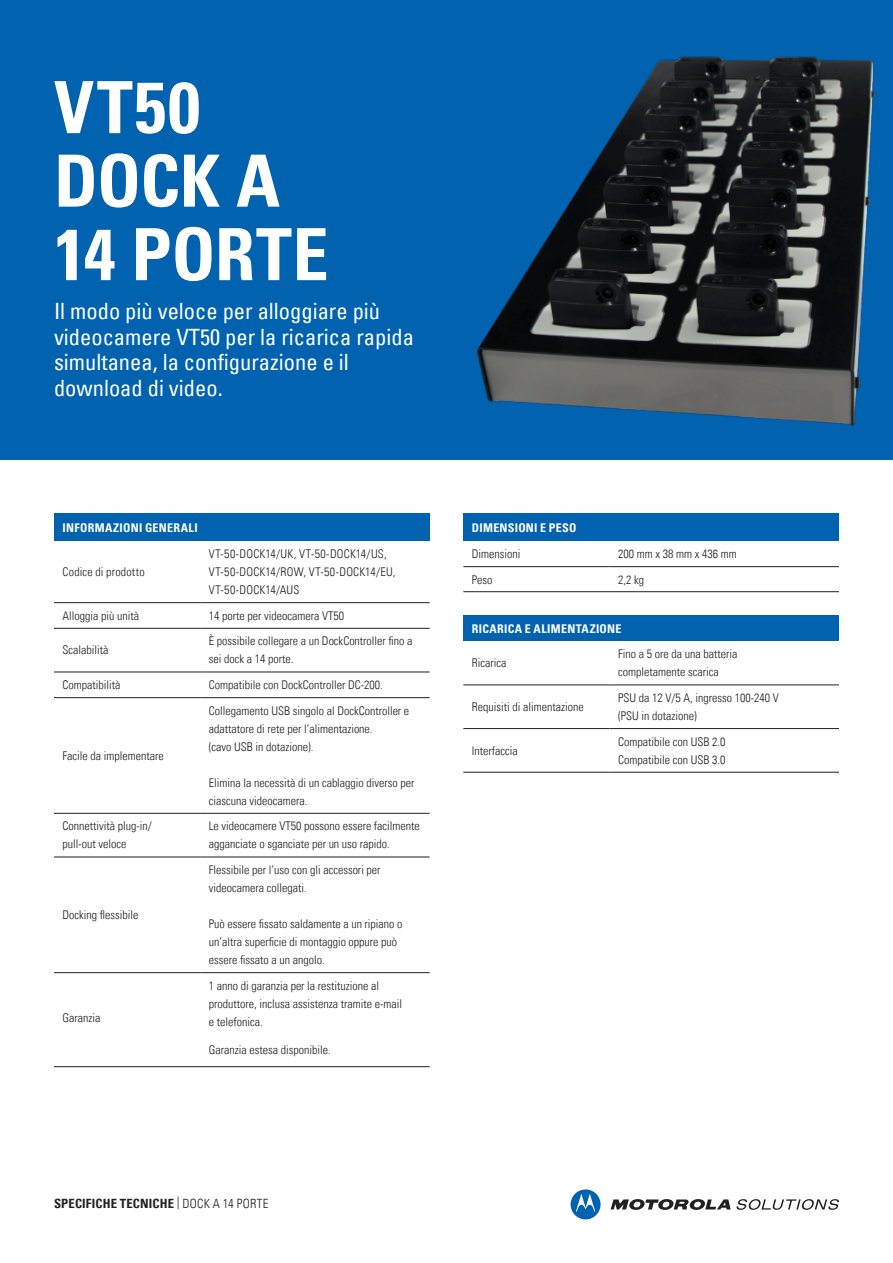
<style>
.page{position:relative;width:893px;height:1263px;background:#fff}
.page>*{position:absolute;margin:0;border:0;box-sizing:border-box;transform-origin:0 0}
.Body_Text{font:700 condensed 72px/73.5px "Univers LT Pro";color:#fff}
.Title_Paragraph{font:condensed 22.5px/25.5px "Univers LT";color:#fff}
.t1{font:700 condensed 12.75px "Univers LT";letter-spacing:.01em;color:#231f20}
.Body{font:300 condensed 12px/18px "Univers LT";color:#231f20}
.Body_Bold{font:300 condensed 12px/18px "Univers LT";color:#231f20}
.Dark_Bullets{font:300 condensed 12px/18px "Univers LT";color:#231f20}
.Body-2{font:300 condensed 12px/18px "Univers LT";letter-spacing:.02em;color:#231f20}
.Body_Text-2{font:700 condensed 12px "Univers LT Pro";letter-spacing:.025em;color:#fff}
.Body_Bold-2{font:300 condensed 12px "Univers LT";letter-spacing:.02em;color:#231f20}
.s1{font-weight:300}
</style>
<div class="page">
<div style="left:0;top:0;width:893px;height:460px;background:#0162b0"></div>
<div style="left:54px;top:514px;width:376px;height:27px;background:#0162b0"></div>
<hr style="left:54px;top:628px;width:146px;height:1px;background:#231f20">
<hr style="left:200px;top:628px;width:230px;height:1px;background:#231f20">
<hr style="left:54px;top:672px;width:146px;height:1px;background:#231f20">
<hr style="left:200px;top:672px;width:230px;height:1px;background:#231f20">
<hr style="left:54px;top:697px;width:146px;height:1px;background:#231f20">
<hr style="left:200px;top:697px;width:230px;height:1px;background:#231f20">
<hr style="left:54px;top:813px;width:146px;height:1px;background:#231f20">
<hr style="left:200px;top:813px;width:230px;height:1px;background:#231f20">
<hr style="left:54px;top:857px;width:146px;height:1px;background:#231f20">
<hr style="left:200px;top:857px;width:230px;height:1px;background:#231f20">
<hr style="left:54px;top:972px;width:146px;height:1px;background:#231f20">
<hr style="left:200px;top:972px;width:230px;height:1px;background:#231f20">
<hr style="left:54px;top:602px;width:146px;height:1px;background:#231f20">
<hr style="left:200px;top:602px;width:230px;height:1px;background:#231f20">
<svg style="left:611px;top:1199px;width:120px;height:11px"></svg>
<svg style="left:571px;top:1189px;width:30px;height:30px"></svg>
<svg style="left:737px;top:1199px;width:102px;height:11px"></svg>
<div style="left:463px;top:514px;width:376px;height:27px;background:#0162b0"></div>
<hr style="left:463px;top:566px;width:147px;height:1px;background:#231f20">
<hr style="left:610px;top:566px;width:229px;height:1px;background:#231f20">
<div style="left:463px;top:615px;width:376px;height:26px;background:#0162b0"></div>
<hr style="left:463px;top:772px;width:147px;height:1px;background:#231f20">
<hr style="left:610px;top:772px;width:229px;height:1px;background:#231f20">
<hr style="left:463px;top:685px;width:147px;height:1px;background:#231f20">
<hr style="left:610px;top:685px;width:229px;height:1px;background:#231f20">
<hr style="left:463px;top:728px;width:147px;height:1px;background:#231f20">
<hr style="left:610px;top:728px;width:229px;height:1px;background:#231f20">
<hr style="left:54px;top:1066px;width:376px;height:1px;background:#231f20">
<hr style="left:463px;top:591px;width:376px;height:1px;background:#231f20">
<img style="left:477px;top:56px;width:398px;height:371px">
<p class="Body_Text" style="left:54px;top:70px;width:276px">VT50<br>DOCK A<br>14 PORTE</p>
<p class="Title_Paragraph" style="left:54px;top:298px;width:361px">Il modo più veloce per alloggiare più videocamere VT50 per la ricarica rapida simultanea, la configurazione e il download di video.</p>
<p class="Body_Text-2" style="left:63px;top:520px;width:137px">INFORMAZIONI GENERALI</p>
<p class="Body_Bold-2" style="left:63px;top:565px;width:84px">Codice di prodotto</p>
<p class="Body-2" style="left:209px;top:545px;width:179px">VT-50-DOCK14/UK, VT-50-DOCK14/US,</p>
<p class="Body-2" style="left:209px;top:563px;width:188px">VT-50-DOCK14/ROW, VT-50-DOCK14/EU,<br>VT-50-DOCK14/AUS</p>
<p class="Body_Bold" style="left:63px;top:607px;width:78px">Alloggia più unità</p>
<p class="Body" style="left:209px;top:607px;width:137px">14 porte per videocamera VT50</p>
<p class="Body_Bold" style="left:63px;top:641px;width:47px">Scalabilità</p>
<p class="Dark_Bullets" style="left:209px;top:632px;width:205px">È possibile collegare a un DockController fino a sei dock a 14 porte.</p>
<p class="Body_Bold" style="left:63px;top:676px;width:59px">Compatibilità</p>
<p class="Body" style="left:209px;top:676px;width:175px">Compatibile con DockController DC-200.</p>
<p class="Body_Bold" style="left:63px;top:746px;width:103px">Facile da implementare</p>
<p class="Body" style="left:209px;top:701px;width:202px">Collegamento USB singolo al DockController e adattatore di rete per l’alimentazione.<br>(cavo USB in dotazione).</p>
<p class="Body" style="left:209px;top:773px;width:207px">Elimina la necessità di un cablaggio diverso per ciascuna videocamera.</p>
<p class="Body_Bold" style="left:63px;top:817px;width:91px">Connettività plug-in/ pull-out veloce</p>
<p class="Body" style="left:209px;top:817px;width:213px">Le videocamere VT50 possono essere facilmente agganciate o sganciate per un uso rapido.</p>
<p class="Body_Bold" style="left:63px;top:906px;width:77px">Docking flessibile</p>
<p class="Body_Bold" style="left:63px;top:1009px;width:39px">Garanzia</p>
<p class="Body" style="left:209px;top:861px;width:173px">Flessibile per l’uso con gli accessori per videocamera collegati.</p>
<p class="Body" style="left:209px;top:915px;width:195px">Può essere fissato saldamente a un ripiano o un’altra superficie di montaggio oppure può essere fissato a un angolo.</p>
<p class="Dark_Bullets" style="left:209px;top:976px;width:195px">1 anno di garanzia per la restituzione al produttore, inclusa assistenza tramite e-mail e telefonica.</p>
<p class="Dark_Bullets" style="left:209px;top:1041px;width:123px">Garanzia estesa disponibile.</p>
<p class="Body_Text-2" style="left:472px;top:520px;width:106px">DIMENSIONI E PESO</p>
<p class="Body_Bold" style="left:472px;top:545px;width:50px">Dimensioni</p>
<p class="Body" style="left:618px;top:545px;width:120px">200 mm x 38 mm x 436 mm</p>
<p class="Body_Bold" style="left:472px;top:571px;width:22px">Peso</p>
<p class="Body" style="left:618px;top:571px;width:27px">2,2 kg</p>
<p class="Body_Text-2" style="left:472px;top:621px;width:151px">RICARICA E ALIMENTAZIONE</p>
<p class="Body_Bold" style="left:472px;top:654px;width:36px">Ricarica</p>
<p class="Body" style="left:618px;top:645px;width:121px">Fino a 5 ore da una batteria completamente scarica</p>
<p class="Body_Bold" style="left:472px;top:698px;width:113px">Requisiti di alimentazione</p>
<p class="Body" style="left:618px;top:689px;width:162px">PSU da 12 V/5 A, ingresso 100-240 V (PSU in dotazione)</p>
<p class="Body_Bold" style="left:472px;top:741px;width:47px">Interfaccia</p>
<p class="Body" style="left:618px;top:732px;width:109px">Compatibile con USB 2.0<br>Compatibile con USB 3.0</p>
<p class="t1" style="left:54px;top:1196px;width:216px">SPECIFICHE TECNICHE <span class="s1">| DOCK A 14 PORTE</span></p>
</div>
